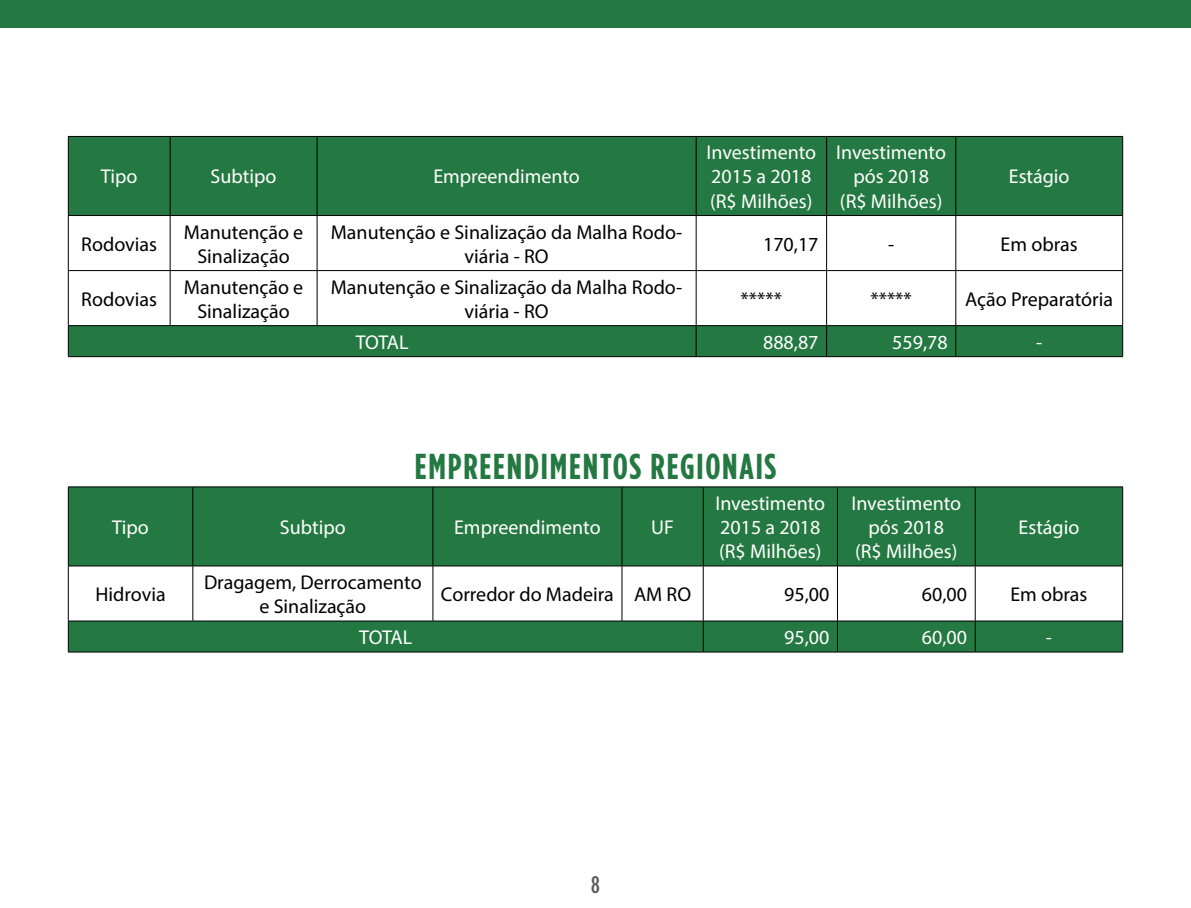
<style>
.page{position:relative;width:1191px;height:908px;background:#fff}
.page>*{position:absolute;margin:0;border:0;box-sizing:border-box;transform-origin:0 0}
.t1{font:700 condensed 36px "Gotham HTF";letter-spacing:.05em;color:#247841}
.t2{font:500 condensed 24px "Gotham HTF";color:#58595b}
.t3{font:20px/24px "Myriad Pro";color:#000;text-align:center}
.t4{font:20px/24px "Myriad Pro";color:#fff}
</style>
<div class="page">
<div style="left:0;top:0;width:1191px;height:28px;background:#247841"></div>
<div style="left:69px;top:137px;width:1053px;height:78px;background:#247841"></div>
<div style="left:69px;top:326px;width:1053px;height:30px;background:#247841"></div>
<hr style="left:696px;top:326px;width:1px;height:30px;background:#000101">
<hr style="left:826px;top:326px;width:1px;height:30px;background:#000101">
<hr style="left:955px;top:326px;width:1px;height:30px;background:#000101">
<hr style="left:68px;top:136px;width:102px;height:1px;background:#000">
<hr style="left:68px;top:137px;width:1px;height:78px;background:#000">
<hr style="left:170px;top:136px;width:147px;height:1px;background:#000">
<hr style="left:170px;top:137px;width:1px;height:78px;background:#000">
<hr style="left:317px;top:136px;width:379px;height:1px;background:#000">
<hr style="left:317px;top:137px;width:1px;height:78px;background:#000">
<hr style="left:696px;top:136px;width:130px;height:1px;background:#000">
<hr style="left:696px;top:137px;width:1px;height:78px;background:#000">
<hr style="left:826px;top:136px;width:129px;height:1px;background:#000">
<hr style="left:826px;top:137px;width:1px;height:78px;background:#000">
<hr style="left:955px;top:136px;width:168px;height:1px;background:#000">
<hr style="left:955px;top:137px;width:1px;height:78px;background:#000">
<hr style="left:1122px;top:137px;width:1px;height:78px;background:#000">
<hr style="left:68px;top:215px;width:102px;height:1px;background:#000">
<hr style="left:170px;top:215px;width:147px;height:1px;background:#000">
<hr style="left:317px;top:215px;width:379px;height:1px;background:#000">
<hr style="left:696px;top:215px;width:130px;height:1px;background:#000">
<hr style="left:826px;top:215px;width:129px;height:1px;background:#000">
<hr style="left:955px;top:215px;width:168px;height:1px;background:#000">
<hr style="left:68px;top:216px;width:1px;height:54px;background:#000">
<hr style="left:170px;top:216px;width:1px;height:54px;background:#000">
<hr style="left:317px;top:216px;width:1px;height:54px;background:#000">
<hr style="left:696px;top:216px;width:1px;height:54px;background:#000">
<hr style="left:826px;top:216px;width:1px;height:54px;background:#000">
<hr style="left:955px;top:216px;width:1px;height:54px;background:#000">
<hr style="left:1122px;top:216px;width:1px;height:54px;background:#000">
<hr style="left:68px;top:270px;width:102px;height:1px;background:#000">
<hr style="left:68px;top:271px;width:1px;height:54px;background:#000">
<hr style="left:170px;top:270px;width:147px;height:1px;background:#000">
<hr style="left:170px;top:271px;width:1px;height:54px;background:#000">
<hr style="left:317px;top:270px;width:379px;height:1px;background:#000">
<hr style="left:317px;top:271px;width:1px;height:54px;background:#000">
<hr style="left:696px;top:270px;width:130px;height:1px;background:#000">
<hr style="left:696px;top:271px;width:1px;height:54px;background:#000">
<hr style="left:826px;top:270px;width:129px;height:1px;background:#000">
<hr style="left:826px;top:271px;width:1px;height:54px;background:#000">
<hr style="left:955px;top:270px;width:168px;height:1px;background:#000">
<hr style="left:955px;top:271px;width:1px;height:54px;background:#000">
<hr style="left:1122px;top:271px;width:1px;height:54px;background:#000">
<hr style="left:68px;top:325px;width:102px;height:1px;background:#000101">
<hr style="left:68px;top:326px;width:1px;height:30px;background:#000101">
<hr style="left:170px;top:325px;width:147px;height:1px;background:#000101">
<hr style="left:317px;top:325px;width:379px;height:1px;background:#000101">
<hr style="left:696px;top:325px;width:130px;height:1px;background:#000101">
<hr style="left:826px;top:325px;width:129px;height:1px;background:#000101">
<hr style="left:955px;top:325px;width:168px;height:1px;background:#000101">
<hr style="left:1122px;top:326px;width:1px;height:30px;background:#000101">
<hr style="left:68px;top:356px;width:102px;height:1px;background:#000101">
<hr style="left:170px;top:356px;width:147px;height:1px;background:#000101">
<hr style="left:317px;top:356px;width:379px;height:1px;background:#000101">
<hr style="left:696px;top:356px;width:130px;height:1px;background:#000101">
<hr style="left:826px;top:356px;width:129px;height:1px;background:#000101">
<hr style="left:955px;top:356px;width:168px;height:1px;background:#000101">
<div style="left:69px;top:487px;width:1053px;height:78px;background:#247841"></div>
<div style="left:69px;top:621px;width:1053px;height:30px;background:#247841"></div>
<hr style="left:703px;top:621px;width:1px;height:30px;background:#000101">
<hr style="left:837px;top:621px;width:1px;height:30px;background:#000101">
<hr style="left:975px;top:621px;width:1px;height:30px;background:#000101">
<hr style="left:68px;top:486px;width:125px;height:1px;background:#000">
<hr style="left:68px;top:487px;width:1px;height:78px;background:#000">
<hr style="left:193px;top:486px;width:240px;height:1px;background:#000">
<hr style="left:192px;top:487px;width:1px;height:78px;background:#000">
<hr style="left:433px;top:486px;width:189px;height:1px;background:#000">
<hr style="left:432px;top:487px;width:1px;height:78px;background:#000">
<hr style="left:622px;top:486px;width:81px;height:1px;background:#000">
<hr style="left:621px;top:487px;width:1px;height:78px;background:#000">
<hr style="left:703px;top:486px;width:134px;height:1px;background:#000">
<hr style="left:703px;top:487px;width:1px;height:78px;background:#000">
<hr style="left:837px;top:486px;width:138px;height:1px;background:#000">
<hr style="left:837px;top:487px;width:1px;height:78px;background:#000">
<hr style="left:975px;top:486px;width:148px;height:1px;background:#000">
<hr style="left:975px;top:487px;width:1px;height:78px;background:#000">
<hr style="left:1122px;top:487px;width:1px;height:78px;background:#000">
<hr style="left:68px;top:565px;width:125px;height:1px;background:#000">
<hr style="left:68px;top:566px;width:1px;height:54px;background:#000">
<hr style="left:193px;top:565px;width:240px;height:1px;background:#000">
<hr style="left:192px;top:566px;width:1px;height:54px;background:#000">
<hr style="left:433px;top:565px;width:189px;height:1px;background:#000">
<hr style="left:432px;top:566px;width:1px;height:54px;background:#000">
<hr style="left:622px;top:565px;width:81px;height:1px;background:#000">
<hr style="left:621px;top:566px;width:1px;height:54px;background:#000">
<hr style="left:703px;top:565px;width:134px;height:1px;background:#000">
<hr style="left:703px;top:566px;width:1px;height:54px;background:#000">
<hr style="left:837px;top:565px;width:138px;height:1px;background:#000">
<hr style="left:837px;top:566px;width:1px;height:54px;background:#000">
<hr style="left:975px;top:565px;width:148px;height:1px;background:#000">
<hr style="left:975px;top:566px;width:1px;height:54px;background:#000">
<hr style="left:1122px;top:566px;width:1px;height:54px;background:#000">
<hr style="left:68px;top:620px;width:125px;height:1px;background:#000101">
<hr style="left:68px;top:621px;width:1px;height:30px;background:#000101">
<hr style="left:193px;top:620px;width:240px;height:1px;background:#000101">
<hr style="left:433px;top:620px;width:189px;height:1px;background:#000101">
<hr style="left:622px;top:620px;width:81px;height:1px;background:#000101">
<hr style="left:703px;top:620px;width:134px;height:1px;background:#000101">
<hr style="left:837px;top:620px;width:138px;height:1px;background:#000101">
<hr style="left:975px;top:620px;width:148px;height:1px;background:#000101">
<hr style="left:1122px;top:621px;width:1px;height:30px;background:#000101">
<hr style="left:68px;top:651px;width:125px;height:1px;background:#000101">
<hr style="left:193px;top:651px;width:240px;height:1px;background:#000101">
<hr style="left:433px;top:651px;width:189px;height:1px;background:#000101">
<hr style="left:622px;top:651px;width:81px;height:1px;background:#000101">
<hr style="left:703px;top:651px;width:134px;height:1px;background:#000101">
<hr style="left:837px;top:651px;width:138px;height:1px;background:#000101">
<hr style="left:975px;top:651px;width:148px;height:1px;background:#000101">
<hr style="left:1190px;top:0;width:1px;height:907px;background:#fee7dc">
<p class="t4" style="left:101px;top:164px;width:38px">Tipo</p>
<p class="t4" style="left:211px;top:164px;width:67px">Subtipo</p>
<p class="t4" style="left:433px;top:164px;width:148px">Empreendimento</p>
<p class="t3" style="left:81px;top:231px;width:77px">Rodovias</p>
<p class="t3" style="left:184px;top:219px;width:121px">Manutenção e<br>Sinalização</p>
<p class="t3" style="left:331px;top:219px;width:353px">Manutenção e Sinalização da Malha Rodo&shy;viária - RO</p>
<p class="t3" style="left:81px;top:286px;width:77px">Rodovias</p>
<p class="t3" style="left:184px;top:274px;width:121px">Manutenção e<br>Sinalização</p>
<p class="t3" style="left:331px;top:274px;width:353px">Manutenção e Sinalização da Malha Rodo&shy;viária - RO</p>
<p class="t4" style="left:706px;top:140px;width:111px">Investimento<br>2015 a 2018 (R$ Milhões)</p>
<p class="t4" style="left:836px;top:140px;width:111px;text-align:center">Investimento pós 2018<br>(R$ Milhões)</p>
<p class="t4" style="left:1008px;top:164px;width:62px">Estágio</p>
<p class="t3" style="left:763px;top:231px;width:57px">170,17</p>
<p class="t3" style="left:888px;top:231px;width:8px">-</p>
<p class="t3" style="left:1000px;top:231px;width:79px">Em obras</p>
<p class="t3" style="left:740px;top:286px;width:43px">*****</p>
<p class="t3" style="left:870px;top:286px;width:43px">*****</p>
<p class="t3" style="left:965px;top:286px;width:149px">Ação Preparatória</p>
<p class="t4" style="left:356px;top:329px;width:54px">TOTAL</p>
<p class="t4" style="left:763px;top:329px;width:57px">888,87</p>
<p class="t4" style="left:892px;top:329px;width:57px">559,78</p>
<p class="t4" style="left:1036px;top:329px;width:8px">-</p>
<h1 class="t1" style="left:415px;top:445px;width:280px">EMPREENDIMENTOS REGIONAI</h1>
<h1 class="t1" style="left:764px;top:445px;width:13px">S</h1>
<p class="t4" style="left:112px;top:514px;width:38px">Tipo</p>
<p class="t4" style="left:280px;top:514px;width:67px">Subtipo</p>
<p class="t4" style="left:454px;top:514px;width:148px">Empreendimento</p>
<p class="t4" style="left:651px;top:514px;width:24px">UF</p>
<p class="t4" style="left:715px;top:490px;width:111px">Investimento<br>2015 a 2018 (R$ Milhões)</p>
<p class="t4" style="left:851px;top:490px;width:111px;text-align:center">Investimento pós 2018<br>(R$ Milhões)</p>
<p class="t4" style="left:1018px;top:514px;width:62px">Estágio</p>
<p class="t3" style="left:95px;top:581px;width:72px">Hidrovia</p>
<p class="t3" style="left:204px;top:569px;width:219px">Dragagem, Derrocamento e Sinalização</p>
<p class="t3" style="left:441px;top:581px;width:252px">Corredor do Madeira AM RO</p>
<p class="t3" style="left:784px;top:581px;width:47px">95,00</p>
<p class="t3" style="left:922px;top:581px;width:47px">60,00</p>
<p class="t3" style="left:1010px;top:581px;width:79px">Em obras</p>
<p class="t4" style="left:359px;top:624px;width:54px">TOTAL</p>
<p class="t4" style="left:784px;top:624px;width:47px">95,00</p>
<p class="t4" style="left:922px;top:624px;width:47px">60,00</p>
<p class="t4" style="left:1045px;top:624px;width:8px">-</p>
<p class="t2" style="left:591px;top:870px;width:10px">8</p>
</div>
